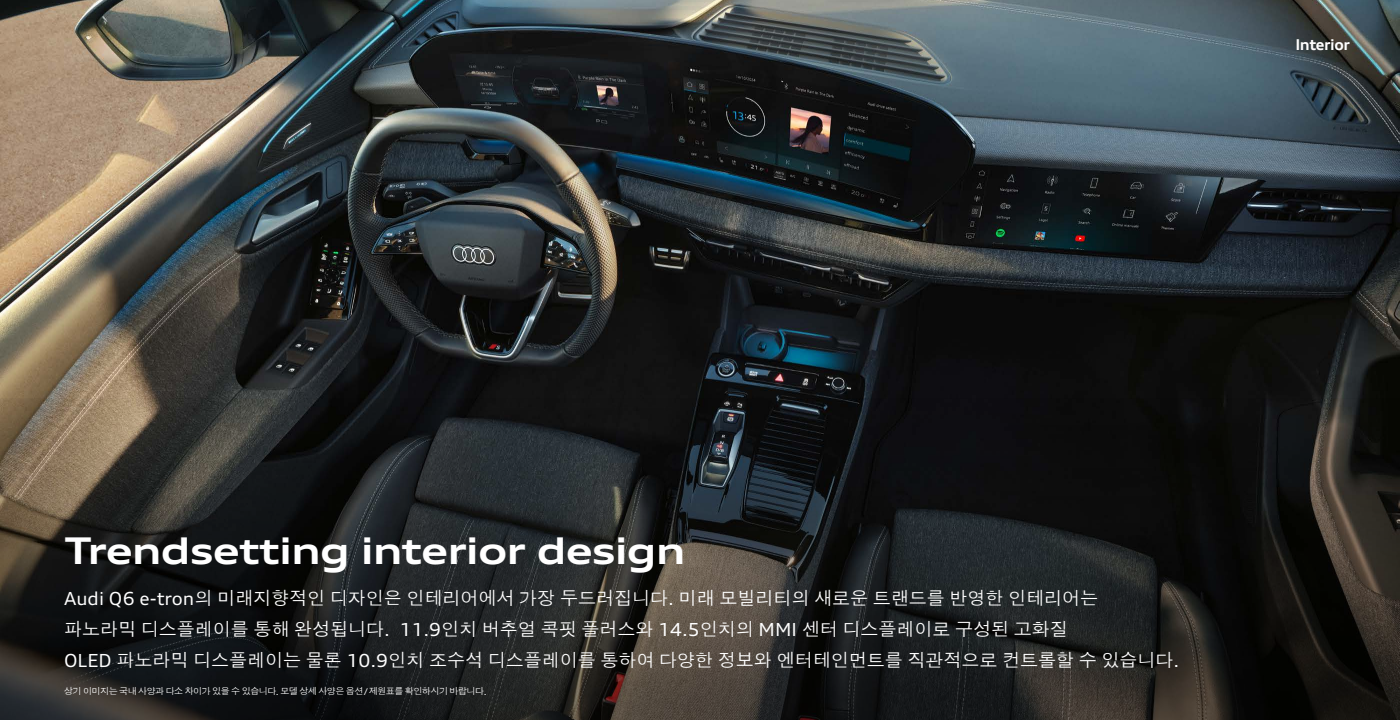
<style>
.page{position:relative;width:1400px;height:720px;background:#fff}
.page>*{position:absolute;margin:0;border:0;box-sizing:border-box;transform-origin:0 0}
.t1{font:700 expanded 37px "Audi Type";letter-spacing:-.025em;color:#fff}
.t2{font:18px/31px "Audi Type KR";color:#fff}
.t3{font:700 expanded 15px "Audi Type";letter-spacing:-.025em;color:#fff}
.t4{font:9px "Audi Type KR";letter-spacing:-.05em;color:#fff}
.s1{font-family:"Audi Type";font-stretch:expanded}
</style>
<div class="page">
<img style="left:0;top:0;width:1400px;height:398px">
<svg style="left:0;top:398px;width:1400px;height:322px;background:#232322"></svg>
<p class="t3" style="left:1295px;top:35px;width:56px">Interior</p>
<h1 class="t1" style="left:64px;top:527px;width:623px">Trendsetting interior design</h1>
<p class="t2" style="left:64px;top:582px;width:1117px"><span class="s1">Audi Q6 e-tron</span>의 미래지향적인 디자인은 인테리어에서 가장 두드러집니다<span class="s1">.</span> 미래 모빌리티의 새로운 트랜드를 반영한 인테리어는<br>파노라믹 디스플레이를 통해 완성됩니다<span class="s1">. 11.9</span>인치 버추얼 콕핏 플러스와 <span class="s1">14.5</span>인치의 <span class="s1">MMI</span> 센터 디스플레이로 구성된 고화질<br><span class="s1">OLED</span> 파노라믹 디스플레이는 물론 <span class="s1">10.9</span>인치 조수석 디스플레이를 통하여 다양한 정보와 엔터테인먼트를 직관적으로 컨트롤할 수 있습니다<span class="s1">.</span></p>
<p class="t4" style="left:64px;top:686px;width:424px">상기 이미지는 국내 사양과 다소 차이가 있을 수 있습니다<span class="s1">.</span> 모델 상세 사양은 옵션<span class="s1">/</span>제원표를 확인하시기 바랍니다<span class="s1">.</span></p>
</div>
